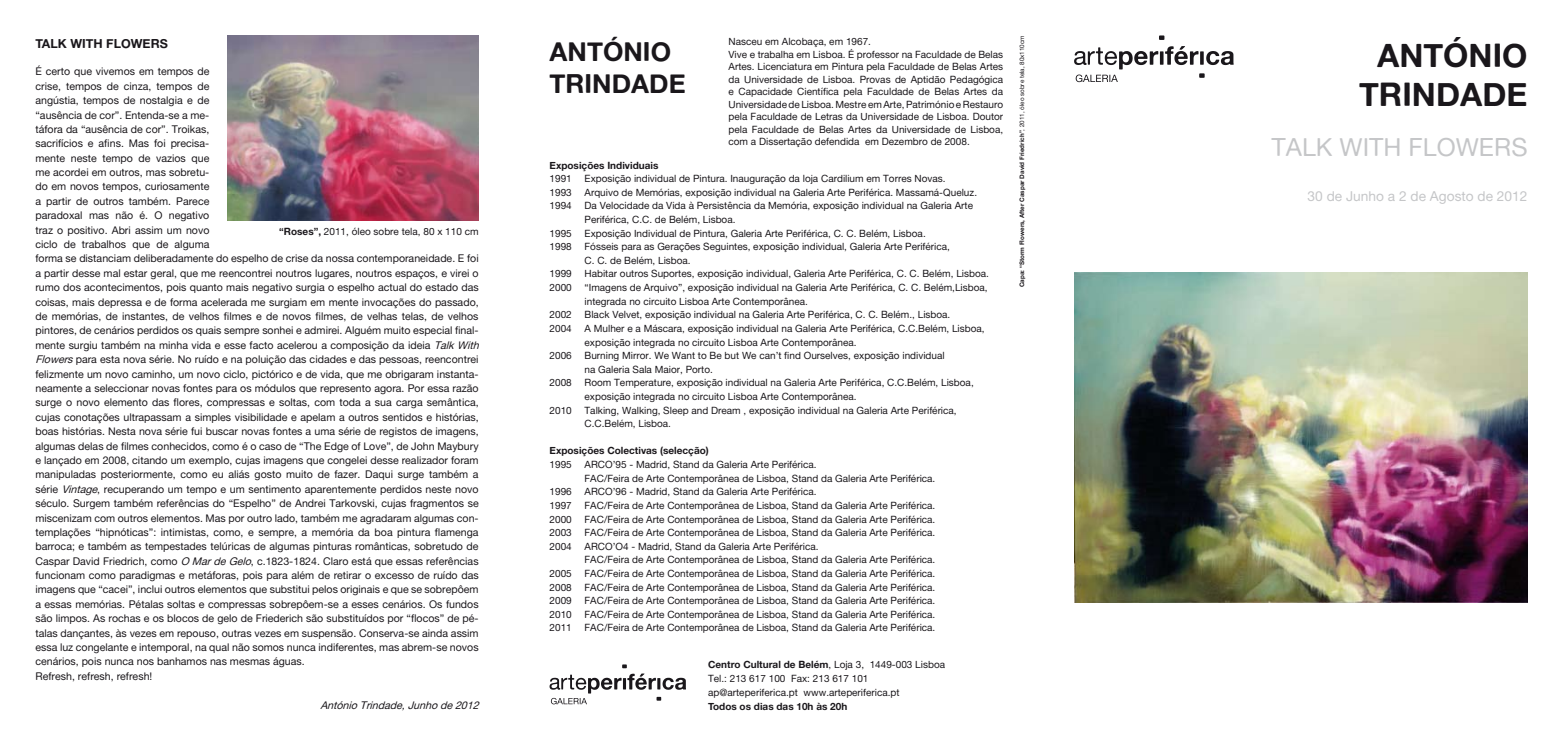
<style>
.page{position:relative;width:1563px;height:745px;background:#fff}
.page>*{position:absolute;margin:0;border:0;box-sizing:border-box;transform-origin:0 0}
.t1{font:32.5px/39px "Alte Haas Grotesk Bold";color:#1a171b;text-align:center}
.t2{font:26.25px/31.5px "Alte Haas Grotesk Bold";color:#1a171b}
.t3{font:25px "Alte Haas Grotesk";color:#c5c6c8}
.t4{font:13.75px "Alte Haas Grotesk";color:#c5c6c8}
.t5{font:12.5px "Alte Haas Grotesk Bold";color:#1a171b}
.t6{font:10.62px/14.4px "Alte Haas Grotesk";color:#1a171b}
.t7{font:italic 10.62px "Alte Haas Grotesk";color:#1a171b}
.t8{font:10px/13.6px "Alte Haas Grotesk";color:#1a171b}
.t9{font:10px "Alte Haas Grotesk Bold";color:#1a171b}
.t10{font:6.25px "Alte Haas Grotesk Bold";color:#1a171b}
.s1{font-style:italic}
.s2{font-family:"Alte Haas Grotesk Bold"}
.s3{font-family:"Alte Haas Grotesk"}
</style>
<div class="page">
<svg style="left:622px;top:664px;width:5px;height:3px"></svg>
<svg style="left:549px;top:673px;width:137px;height:31px"></svg>
<svg style="left:1159px;top:35px;width:5px;height:5px"></svg>
<svg style="left:1074px;top:46px;width:159px;height:36px"></svg>
<img style="left:1074px;top:273px;width:453px;height:329px">
<img style="left:227px;top:35px;width:252px;height:185px">
<p class="t5" style="left:35px;top:35px;width:134px">TALK WITH FLOWERS</p>
<p class="t6" style="left:35px;top:64px;width:448px">É certo que vivemos em tempos de<br>crise, tempos de cinza, tempos de<br>angústia, tempos de nostalgia e de<br>“ausência de cor”. Entenda-se a me-<br>táfora da “ausência de cor”. Troikas,<br>sacrifícios e afins. Mas foi precisa-<br>mente neste tempo de vazios que<br>me acordei em outros, mas sobretu-<br>do em novos tempos, curiosamente<br>a partir de outros também. Parece<br>paradoxal mas não é. O negativo<br>traz o positivo. Abri assim um novo<br>ciclo de trabalhos que de alguma<br>forma se distanciam deliberadamente do espelho de crise da nossa contemporaneidade. E foi a partir desse mal estar geral, que me reencontrei noutros lugares, noutros espaços, e virei o rumo dos acontecimentos, pois quanto mais negativo surgia o espelho actual do estado das coisas, mais depressa e de forma acelerada me surgiam em mente invocações do passado, de memórias, de instantes, de velhos filmes e de novos filmes, de velhas telas, de velhos pintores, de cenários perdidos os quais sempre sonhei e admirei. Alguém muito especial final&shy;mente surgiu também na minha vida e esse facto acelerou a composição da ideia <span class="s1">TalkWith Flowers</span>para esta nova série. No ruído e na poluição das cidades e das pessoas, reencontrei felizmente um novo caminho, um novo ciclo, pictórico e de vida, que me obrigaram instanta&shy;neamente a seleccionar novas fontes para os módulos que represento agora. Por essa razão surge o novo elemento das flores, compressas e soltas, com toda a sua carga semântica, cujas conotações ultrapassam a simples visibilidade e apelam a outros sentidos e histórias, boas histórias. Nesta nova série fui buscar novas fontes a uma série de registos de imagens, algumas delas de filmes conhecidos, como é o caso de “The Edge of Love”, de John Maybury e lançado em 2008, citando um exemplo, cujas imagens que congelei desse realizador foram manipuladas posteriormente, como eu aliás gosto muito de fazer. Daqui surge também a série <span class="s1">Vintage</span>, recuperando um tempo e um sentimento aparentemente perdidos neste novo século. Surgem também referências do “Espelho” de Andrei Tarkovski, cujas fragmentos se miscenizam com outros elementos. Mas por outro lado, também me agradaram algumas con&shy;templações “hipnóticas”: intimistas, como, e sempre, a memória da boa pintura flamenga barroca; e também as tempestades telúricas de algumas pinturas românticas, sobretudo de Caspar David Friedrich, como <span class="s1">O MardeGelo</span>, c.1823-1824. Claro está que essas referências funcionam como paradigmas e metáforas, pois para além de retirar o excesso de ruído das imagens que “cacei”, inclui outros elementos que substitui pelos originais e que se sobrepôem a essas memórias. Pétalas soltas e compressas sobrepôem-se a esses cenários. Os fundos são limpos. As rochas e os blocos de gelo de Friederich são substituídos por “flocos” de pé&shy;talas dançantes, às vezes em repouso, outras vezes em suspensão. Conserva-se ainda assim essa luz congelante e intemporal, na qual não somos nunca indiferentes, mas abrem-se novos cenários, pois nunca nos banhamos nas mesmas águas.<br>Refresh, refresh, refresh!</p>
<p class="t7" style="left:320px;top:698px;width:163px">AntónioTrindade,Junhode2012</p>
<p class="t8" style="left:279px;top:225px;width:201px"><span class="s2">“Roses”,</span> 2011, óleo sobre tela, 80 x 110 cm</p>
<h2 class="t2" style="left:549px;top:35px;width:135px">António<br>Tri ndade</h2>
<p class="t8" style="left:728px;top:35px;width:276px;line-height:12.5px">Nasceu em Alcobaça, em 1967.<br>Vive e trabalha em Lisboa. É professor na Faculdade de Belas Artes. Licenciatura em Pintura pela Faculdade de Belas Artes da Universidade de Lisboa. Provas de Aptidão Pedagógica e Capacidade Científica pela Faculdade de Belas Artes da Universidade de Lisboa. Mestre em Arte, Património e Restauro pela Faculdade de Letras da Universidade de Lisboa. Doutor pela Faculdade de Belas Artes da Universidade de Lisboa, com a Dissertação defendida em Dezembro de 2008.</p>
<p class="t9" style="left:549px;top:159px;width:110px">Exposições Individuais</p>
<p class="t8" style="left:549px;top:171px;width:24px">1991</p>
<p class="t8" style="left:584px;top:171px;width:362px">Exposição individual de Pintura. Inauguração da loja Cardilium em Torres Novas.</p>
<p class="t8" style="left:549px;top:185px;width:24px">1993</p>
<p class="t8" style="left:584px;top:185px;width:394px">Arquivo de Memórias, exposição individual na Galeria Arte Periférica. Massamá-Queluz.</p>
<p class="t8" style="left:549px;top:199px;width:24px">1994</p>
<p class="t8" style="left:584px;top:199px;width:390px">Da Velocidade da Vida à Persistência da Memória, exposição individual na Galeria Arte<br>Periférica, C.C. de Belém, Lisboa.</p>
<p class="t8" style="left:549px;top:226px;width:24px">1995</p>
<p class="t8" style="left:584px;top:226px;width:343px">Exposição Individual de Pintura, Galeria Arte Periférica, C. C. Belém, Lisboa.</p>
<p class="t8" style="left:549px;top:239px;width:24px">1998</p>
<p class="t8" style="left:584px;top:239px;width:367px">Fósseis para as Gerações Seguintes, exposição individual, Galeria Arte Periférica,<br>C. C. de Belém, Lisboa.</p>
<p class="t8" style="left:549px;top:267px;width:24px">1999</p>
<p class="t8" style="left:584px;top:267px;width:406px">Habitar outros Suportes, exposição individual, Galeria Arte Periférica, C. C. Belém, Lisboa.</p>
<p class="t8" style="left:549px;top:280px;width:24px">2000</p>
<p class="t8" style="left:584px;top:280px;width:405px">“Imagens de Arquivo”, exposição individual na Galeria Arte Periférica, C. C. Belém,Lisboa, integrada no circuito Lisboa Arte Contemporânea.</p>
<p class="t8" style="left:549px;top:307px;width:24px">2002</p>
<p class="t8" style="left:584px;top:307px;width:367px">Black Velvet, exposição individual na Galeria Arte Periférica, C. C. Belém., Lisboa.</p>
<p class="t8" style="left:549px;top:321px;width:24px">2004</p>
<p class="t8" style="left:584px;top:321px;width:402px">A Mulher e a Máscara, exposição individual na Galeria Arte Periférica, C.C.Belém, Lisboa, exposição integrada no circuito Lisboa Arte Contemporânea.</p>
<p class="t8" style="left:549px;top:348px;width:24px">2006</p>
<p class="t8" style="left:584px;top:348px;width:362px">Burning Mirror. We Want to Be but We can’t find Ourselves, exposição individual na Galeria Sala Maior, Porto.</p>
<p class="t8" style="left:549px;top:375px;width:24px">2008</p>
<p class="t8" style="left:584px;top:375px;width:391px">Room Temperature, exposição individual na Galeria Arte Periférica, C.C.Belém, Lisboa, exposição integrada no circuito Lisboa Arte Contemporânea.</p>
<p class="t8" style="left:549px;top:403px;width:24px">2010</p>
<p class="t8" style="left:584px;top:403px;width:374px">Talking, Walking, Sleep and Dream , exposição individual na Galeria Arte Periférica,<br>C.C.Belém, Lisboa.</p>
<p class="t9" style="left:549px;top:444px;width:161px">Exposições Colectivas (selecção)</p>
<p class="t8" style="left:549px;top:457px;width:24px">1995</p>
<p class="t8" style="left:584px;top:457px;width:352px">ARCO’95 - Madrid, Stand da Galeria Arte Periférica.<br>FAC/Feira de Arte Contemporânea de Lisboa, Stand da Galeria Arte Periférica.</p>
<p class="t8" style="left:549px;top:484px;width:24px">1996</p>
<p class="t8" style="left:584px;top:484px;width:234px">ARCO’96 - Madrid, Stand da Galeria Arte Periférica.</p>
<p class="t8" style="left:549px;top:498px;width:24px">1997</p>
<p class="t8" style="left:584px;top:498px;width:352px">FAC/Feira de Arte Contemporânea de Lisboa, Stand da Galeria Arte Periférica.</p>
<p class="t8" style="left:549px;top:511px;width:24px">2000</p>
<p class="t8" style="left:584px;top:511px;width:352px">FAC/Feira de Arte Contemporânea de Lisboa, Stand da Galeria Arte Periférica.</p>
<p class="t8" style="left:549px;top:525px;width:24px">2003</p>
<p class="t8" style="left:584px;top:525px;width:352px">FAC/Feira de Arte Contemporânea de Lisboa, Stand da Galeria Arte Periférica.</p>
<p class="t8" style="left:549px;top:539px;width:24px">2004</p>
<p class="t8" style="left:584px;top:539px;width:352px">ARCO’O4 - Madrid, Stand da Galeria Arte Periférica.<br>FAC/Feira de Arte Contemporânea de Lisboa, Stand da Galeria Arte Periférica.</p>
<p class="t8" style="left:549px;top:566px;width:24px">2005</p>
<p class="t8" style="left:584px;top:566px;width:352px">FAC/Feira de Arte Contemporânea de Lisboa, Stand da Galeria Arte Periférica.</p>
<p class="t8" style="left:549px;top:579px;width:24px">2008</p>
<p class="t8" style="left:584px;top:579px;width:352px">FAC/Feira de Arte Contemporânea de Lisboa, Stand da Galeria Arte Periférica.</p>
<p class="t8" style="left:549px;top:593px;width:24px">2009</p>
<p class="t8" style="left:584px;top:593px;width:352px">FAC/Feira de Arte Contemporânea de Lisboa, Stand da Galeria Arte Periférica.</p>
<p class="t8" style="left:549px;top:607px;width:24px">2010</p>
<p class="t8" style="left:584px;top:607px;width:352px">FAC/Feira de Arte Contemporânea de Lisboa, Stand da Galeria Arte Periférica.</p>
<p class="t8" style="left:549px;top:620px;width:24px">2011</p>
<p class="t8" style="left:584px;top:620px;width:352px">FAC/Feira de Arte Contemporânea de Lisboa, Stand da Galeria Arte Periférica.</p>
<p class="t9" style="left:708px;top:658px;width:238px">Centro Cultural de Belém<span class="s3">, Loja 3, 1449-003 Lisboa</span></p>
<p class="t8" style="left:708px;top:671px;width:193px">Tel.: 213 617 100 Fax: 213 617 101 ap@arteperiferica.pt www.arteperiferica.pt</p>
<p class="t9" style="left:708px;top:699px;width:141px">Todos os dias das 10h às 20h</p>
<p class="t10" style="left:1018px;top:287px;width:253px;rotate:-90deg">Capa: “Storm Flowers, After Caspar David Friedrich”<span class="s3">, 2011, óleo sobre tela, 80x110cm</span></p>
<h1 class="t1" style="left:1359px;top:35px;width:166px">António<br>tri ndade</h1>
<h3 class="t3" style="left:1271px;top:132px;width:258px">TALK WITH FLOWERS</h3>
<p class="t4" style="left:1307px;top:188px;width:221px">30 de Junho a 2 de Agosto de 2012</p>
</div>
